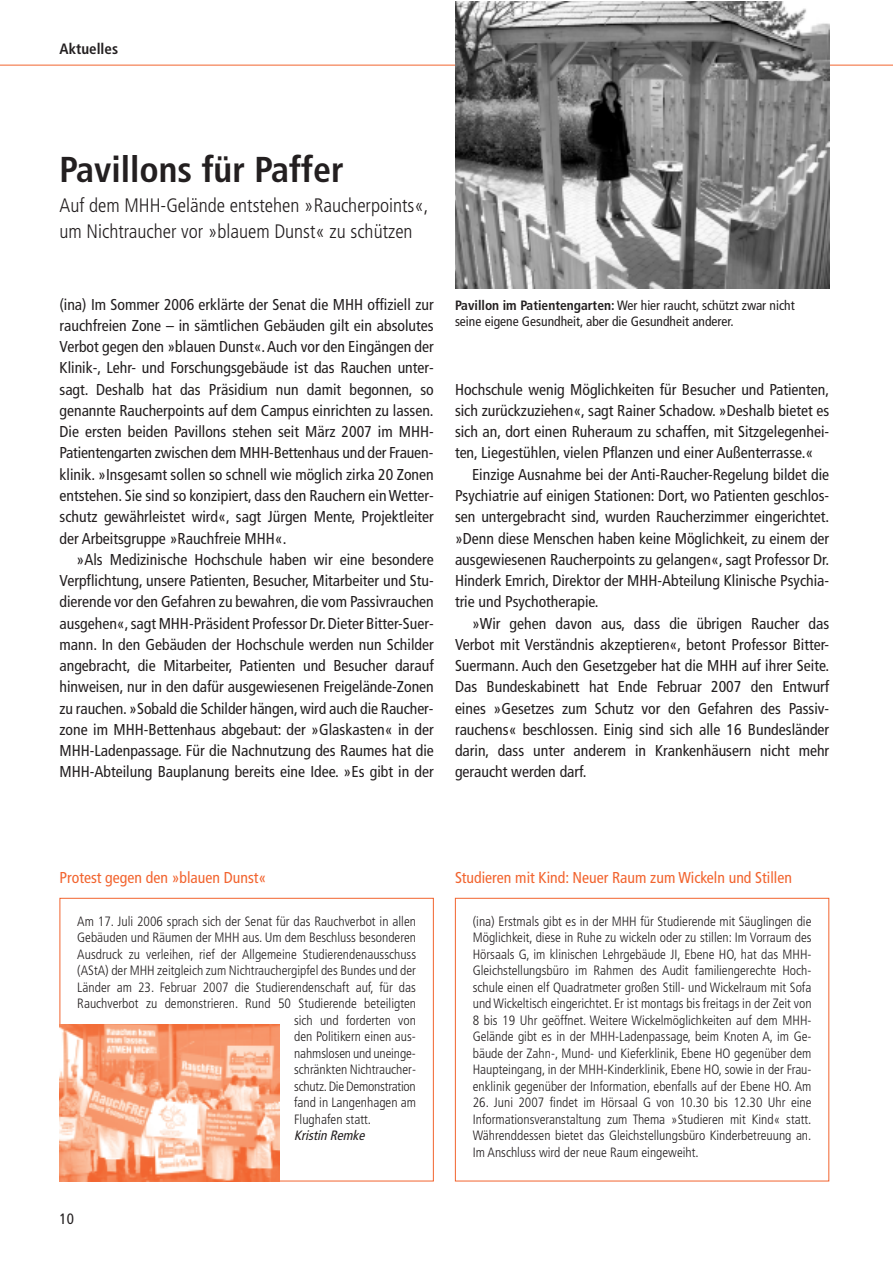
<style>
.page{position:relative;width:893px;height:1263px;background:#fff}
.page>*{position:absolute;margin:0;border:0;box-sizing:border-box;transform-origin:0 0}
.t1{font:700 condensed 36px "Frutiger LT Std";color:#231f20}
.t2{font:300 condensed 19.5px/25.5px "Frutiger LT Std";color:#231f20}
.t3{font:condensed 15.75px/21.3px "Frutiger";color:#231f20;text-align:justify}
.t4{font:condensed 15.75px "Frutiger";color:#f2642f}
.t5{font:700 condensed 15px "Frutiger LT Std";color:#231f20}
.t6{font:condensed 15px "Frutiger";color:#231f20}
.t7{font:300 condensed 13.5px/16.5px "Frutiger LT Std";color:#231f20;text-align:justify}
.t8{font:condensed 13.5px/16.5px "Frutiger";color:#231f20}
.t9{font:italic condensed 13.5px "Frutiger";color:#231f20}
.s1{font-family:"Frutiger LT Std";font-weight:700}
</style>
<div class="page">
<hr style="left:0;top:65px;width:892px;height:1px;background:#f2642f">
<div style="left:455px;top:898px;width:374px;height:283px;border:1px solid #f2642f"></div>
<img style="left:60px;top:1024px;width:219px;height:157px">
<img style="left:455px;top:1px;width:374px;height:287px">
<p class="t5" style="left:60px;top:43px;width:60px">Aktuelles</p>
<h1 class="t1" style="left:60px;top:155px;width:286px">Pavillons für Paffer</h1>
<p class="t2" style="left:60px;top:194px;width:370px">Auf dem MHH-Gelände entstehen »Raucherpoints«, um Nichtraucher vor »blauem Dunst« zu schützen</p>
<p class="t3" style="left:60px;top:295px;width:376px">(ina) Im Sommer 2006 erklärte der Senat die MHH offiziell zur rauchfreien Zone – in sämtlichen Gebäuden gilt ein absolutes Verbot gegen den »blauen Dunst«.Auch vor den Eingängen der Klinik-, Lehr- und Forschungsgebäude ist das Rauchen unter&shy;sagt. Deshalb hat das Präsidium nun damit begonnen, so genannte Raucherpoints auf dem Campus einrichten zu lassen.<br>Die ersten beiden Pavillons stehen seit März 2007 im MHH-Patientengarten zwischen dem MHH-Bettenhaus und der Frauen&shy;klinik. »Insgesamt sollen so schnell wie möglich zirka 20 Zonen entstehen. Sie sind so konzipiert, dass den Rauchern ein Wetter&shy;schutz gewährleistet wird«, sagt Jürgen Mente, Projektleiter der Arbeitsgruppe »Rauchfreie MHH«.</p>
<p class="t3" style="left:60px;top:550px;width:376px;text-indent:17px">»Als Medizinische Hochschule haben wir eine besondere Verpflichtung, unsere Patienten, Besucher, Mitarbeiter und Stu&shy;dierende vor den Gefahren zu bewahren, die vom Passivrauchen ausgehen«, sagt MHH-Präsident Professor Dr. Dieter Bitter-Suer&shy;mann. In den Gebäuden der Hochschule werden nun Schilder angebracht, die Mitarbeiter, Patienten und Besucher darauf hinweisen, nur in den dafür ausgewiesenen Freigelände-Zonen zu rauchen. »Sobald die Schilder hängen, wird auch die Raucher&shy;zone im MHH-Bettenhaus abgebaut: der »Glaskasten« in der MHH-Ladenpassage. Für die Nachnutzung des Raumes hat die MHH-Abteilung Bauplanung bereits eine Idee. »Es gibt in der</p>
<p class="t8" style="left:455px;top:298px;width:341px"><span class="s1">Pavillon im Patientengarten:</span> Wer hier raucht, schützt zwar nicht seine eigene Gesundheit, aber die Gesundheit anderer.</p>
<p class="t3" style="left:455px;top:380px;width:376px">Hochschule wenig Möglichkeiten für Besucher und Patienten, sich zurückzuziehen«, sagt Rainer Schadow. »Deshalb bietet es sich an, dort einen Ruheraum zu schaffen, mit Sitzgelegenhei&shy;ten, Liegestühlen, vielen Pflanzen und einer Außenterrasse.«</p>
<p class="t3" style="left:455px;top:465px;width:376px;text-indent:17px">Einzige Ausnahme bei der Anti-Raucher-Regelung bildet die Psychiatrie auf einigen Stationen: Dort, wo Patienten geschlos&shy;sen untergebracht sind, wurden Raucherzimmer eingerichtet. »Denn diese Menschen haben keine Möglichkeit, zu einem der ausgewiesenen Raucherpoints zu gelangen«, sagt Professor Dr.<br>Hinderk Emrich, Direktor der MHH-Abteilung Klinische Psychia&shy;trie und Psychotherapie.</p>
<p class="t3" style="left:455px;top:614px;width:376px;text-indent:17px">»Wir gehen davon aus, dass die übrigen Raucher das Verbot mit Verständnis akzeptieren«, betont Professor Bitter-Suermann. Auch den Gesetzgeber hat die MHH auf ihrer Seite.<br>Das Bundeskabinett hat Ende Februar 2007 den Entwurf eines »Gesetzes zum Schutz vor den Gefahren des Passiv&shy;rauchens« beschlossen. Einig sind sich alle 16 Bundesländer darin, dass unter anderem in Krankenhäusern nicht mehr geraucht werden darf.</p>
<p class="t4" style="left:60px;top:871px;width:208px">Protest gegen den »blauen Dunst«</p>
<p class="t7" style="left:77px;top:914px;width:340px">Am 17. Juli 2006 sprach sich der Senat für das Rauchverbot in allen</p>
<p class="t7" style="left:77px;top:930px;width:340px">Gebäuden und Räumen der MHH aus. Um dem Beschluss besonderen</p>
<p class="t7" style="left:77px;top:947px;width:340px">Ausdruck zu verleihen, rief der Allgemeine Studierendenausschuss</p>
<p class="t7" style="left:77px;top:963px;width:340px">(AStA) der MHH zeitgleich zum Nichtrauchergipfel des Bundes und der</p>
<p class="t7" style="left:77px;top:980px;width:340px">Länder am 23. Februar 2007 die Studierendenschaft auf, für das</p>
<p class="t7" style="left:77px;top:996px;width:340px">Rauchverbot zu demonstrieren. Rund 50 Studierende beteiligten</p>
<p class="t7" style="left:294px;top:1013px;width:123px">sich und forderten von</p>
<p class="t7" style="left:294px;top:1029px;width:123px">den Politikern einen aus-</p>
<p class="t7" style="left:294px;top:1046px;width:123px">nahmslosen und uneinge-</p>
<p class="t7" style="left:294px;top:1062px;width:123px">schränkten Nichtraucher-</p>
<p class="t7" style="left:294px;top:1079px;width:123px">schutz.Die Demonstration</p>
<p class="t7" style="left:294px;top:1095px;width:123px">fand in Langenhagen am</p>
<p class="t7" style="left:294px;top:1112px;width:78px">Flughafen statt.</p>
<p class="t9" style="left:294px;top:1130px;width:75px">Kristin Remke</p>
<p class="t6" style="left:60px;top:1213px;width:16px">10</p>
<p class="t4" style="left:455px;top:871px;width:339px">Studieren mit Kind: Neuer Raum zum Wickeln und Stillen</p>
<p class="t7" style="left:473px;top:914px;width:340px">(ina) Erstmals gibt es in der MHH für Studierende mit Säuglingen die Möglichkeit, diese in Ruhe zu wickeln oder zu stillen: Im Vorraum des Hörsaals G, im klinischen Lehrgebäude JI, Ebene HO, hat das MHH-Gleichstellungsbüro im Rahmen des Audit familiengerechte Hoch&shy;schule einen elf Quadratmeter großen Still- und Wickelraum mit Sofa und Wickeltisch eingerichtet. Er ist montags bis freitags in der Zeit von 8 bis 19 Uhr geöffnet. Weitere Wickelmöglichkeiten auf dem MHH-Gelände gibt es in der MHH-Ladenpassage, beim Knoten A, im Ge&shy;bäude der Zahn-, Mund- und Kieferklinik, Ebene HO gegenüber dem Haupteingang, in der MHH-Kinderklinik, Ebene HO, sowie in der Frau&shy;enklinik gegenüber der Information, ebenfalls auf der Ebene HO. Am</p>
<p class="t7" style="left:473px;top:1095px;width:340px">26. Juni 2007 findet im Hörsaal G von 10.30 bis 12.30 Uhr eine Informationsveranstaltung zum Thema »Studieren mit Kind« statt.<br>Währenddessen bietet das Gleichstellungsbüro Kinderbetreuung an.<br>Im Anschluss wird der neue Raum eingeweiht.</p>
</div>
